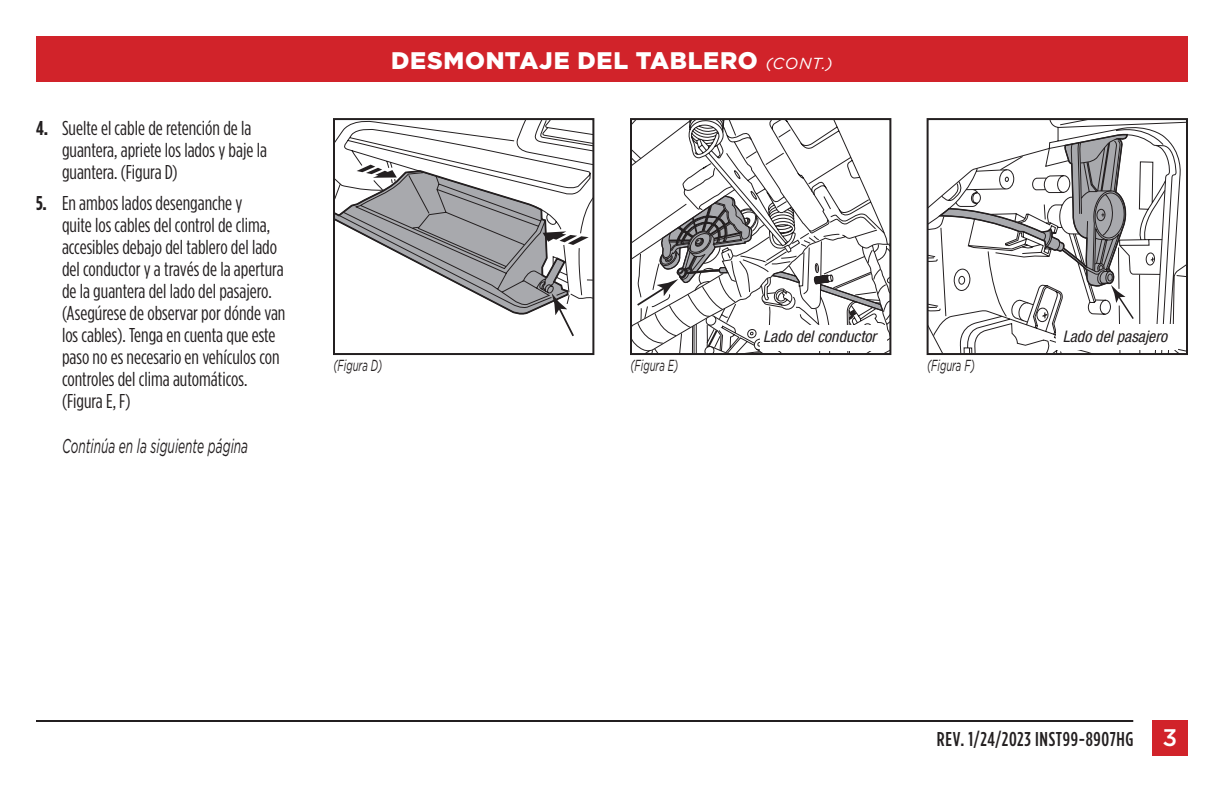
<style>
.page{position:relative;width:1224px;height:792px;background:#fff}
.page>*{position:absolute;margin:0;border:0;box-sizing:border-box;transform-origin:0 0}
.t1{font:900 24px "Gotham";letter-spacing:.03em;color:#fff}
.t2{font:20px/22px "Gotham Condensed";color:#231f20}
.t3{font:500 20px "Gotham Condensed";letter-spacing:.03em;color:#231f20}
.t4{font:italic 20px "Gotham";color:#231f20;scale:.6 1}
.t5{font:italic condensed 16px "Helvetica Neue";color:#231f20}
.t6{font:italic 16px "Gotham";color:#231f20;scale:.6 1}
.s1{font-weight:700}
.s2{font-weight:400;font-style:italic;font-size:16px}
.s3{font-family:"Gotham";font-size:24px;color:#fff}
</style>
<div class="page">
<div style="left:36px;top:36px;width:1152px;height:45px;background:#d1232a"></div>
<hr style="left:36px;top:720px;width:1097px;height:2px;background:#231f20">
<div style="left:1152px;top:720px;width:36px;height:36px;background:#d1232a"></div>
<svg style="left:669px;top:126px;width:200px;height:69px"></svg>
<svg style="left:633px;top:136px;width:207px;height:209px"></svg>
<svg style="left:635px;top:195px;width:253px;height:157px"></svg>
<div style="left:630px;top:118px;width:261px;height:237px;border:2px solid #231f20"></div>
<svg style="left:336px;top:121px;width:255px;height:178px"></svg>
<svg style="left:336px;top:165px;width:253px;height:171px"></svg>
<div style="left:333px;top:118px;width:261px;height:237px;border:2px solid #231f20"></div>
<svg style="left:930px;top:121px;width:255px;height:231px"></svg>
<svg style="left:936px;top:122px;width:199px;height:199px"></svg>
<div style="left:927px;top:118px;width:261px;height:237px;border:2px solid #231f20"></div>
<div style="left:760px;top:325px;width:126px;height:26px;background:#fff"></div>
<div style="left:763px;top:330px;width:124px;height:20px;background:#fff"></div>
<div style="left:1056px;top:324px;width:120px;height:26px;background:#fff"></div>
<p class="t2" style="left:62px;top:117px;width:207px;text-indent:-26px"><span class="s1">4.</span> Suelte el cable de retención de la guantera, apriete los lados y baje la guantera. (Figura D)</p>
<p class="t2" style="left:62px;top:192px;width:225px;text-indent:-26px"><span class="s1">5.</span> En ambos lados desenganche y<br>quite los cables del control de clima, accesibles debajo del tablero del lado del conductor y a través de la apertura de la guantera del lado del pasajero. (Asegúrese de observar por dónde van los cables). Tenga en cuenta que este paso no es necesario en vehículos con controles del clima automáticos. (Figura E, F)</p>
<p class="t4" style="left:62px;top:435px;width:312px">Continúa en la siguiente página</p>
<p class="t1" style="left:391px;top:47px;width:443px">DESMONTAJE DEL TABLERO <span class="s2">(CONT.)</span></p>
<p class="t5" style="left:763px;top:327px;width:115px">Lado del conductor</p>
<p class="t5" style="left:1063px;top:327px;width:106px">Lado del pasajero</p>
<p class="t6" style="left:333px;top:357px;width:83px">(Figura D)</p>
<p class="t6" style="left:630px;top:357px;width:81px">(Figura E)</p>
<p class="t6" style="left:927px;top:357px;width:81px">(Figura F)</p>
<p class="t3" style="left:937px;top:728px;width:242px">REV. 1/24/2023 INST99-8907HG <span class="s3">3</span></p>
</div>
